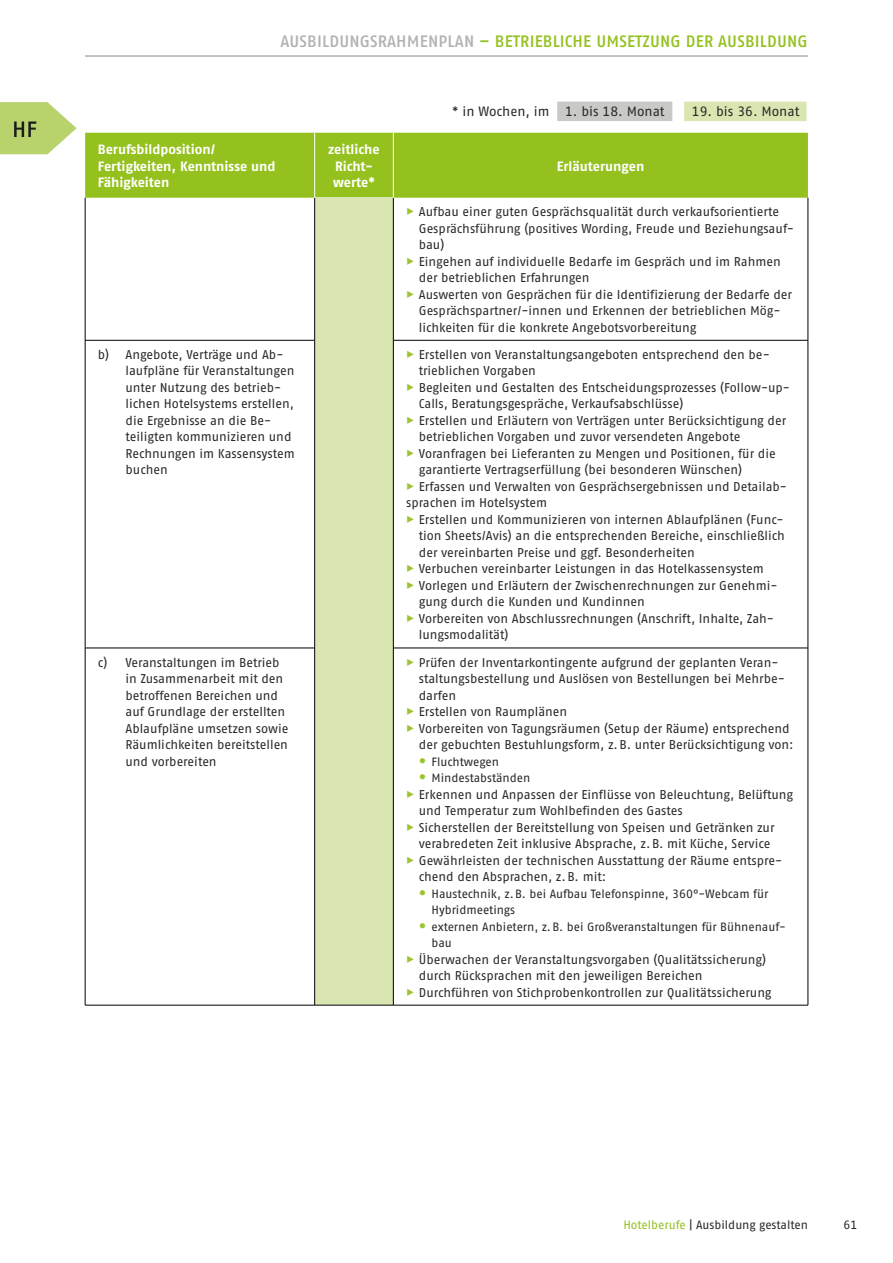
<style>
.page{position:relative;width:893px;height:1263px;background:#fff}
.page>*{position:absolute;margin:0;border:0;box-sizing:border-box;transform-origin:0 0}
.t1{font:500 16.5px "Fago Pro";letter-spacing:.01em;color:#95c11f}
.t2{font:700 13.5px/16.5px "Fago Pro";letter-spacing:-.005em;color:#fff}
.t3{font:13.5px "Fago Pro";color:#282827}
.t4{font:12.75px/16.5px "Fago Pro";letter-spacing:-.005em;color:#282827}
.t5{font:12px/16.5px "Fago Pro";letter-spacing:-.005em;color:#282827}
.s1{color:#b3b2b2}
.s2{color:#9cc42e}
.s3{font-family:"Frutiger LT Std";font-weight:300;font-size:15px;color:#9cc42e}
.s4{color:#95c11f}
</style>
<div class="page">
<hr style="left:85px;top:56px;width:723px;height:1px;background:#878787">
<div style="left:85px;top:133px;width:723px;height:65px;background:#95c11f"></div>
<div style="left:315px;top:198px;width:78px;height:807px;background:#d9e6b1"></div>
<hr style="left:85px;top:198px;width:1px;height:142px;background:#000">
<hr style="left:314px;top:198px;width:1px;height:142px;background:#000">
<hr style="left:393px;top:198px;width:1px;height:142px;background:#000">
<hr style="left:808px;top:198px;width:1px;height:142px;background:#000">
<hr style="left:85px;top:340px;width:1px;height:308px;background:#000">
<hr style="left:314px;top:340px;width:1px;height:308px;background:#000">
<hr style="left:393px;top:340px;width:1px;height:308px;background:#000">
<hr style="left:808px;top:340px;width:1px;height:308px;background:#000">
<hr style="left:85px;top:648px;width:1px;height:357px;background:#000">
<hr style="left:314px;top:648px;width:1px;height:357px;background:#000">
<hr style="left:393px;top:648px;width:1px;height:357px;background:#000">
<hr style="left:808px;top:648px;width:1px;height:357px;background:#000">
<hr style="left:85px;top:340px;width:230px;height:1px;background:#000">
<hr style="left:393px;top:340px;width:415px;height:1px;background:#000">
<hr style="left:85px;top:648px;width:230px;height:1px;background:#000">
<hr style="left:393px;top:648px;width:415px;height:1px;background:#000">
<hr style="left:85px;top:1005px;width:230px;height:1px;background:#000">
<hr style="left:315px;top:1005px;width:78px;height:1px;background:#000">
<hr style="left:393px;top:1005px;width:415px;height:1px;background:#000">
<hr style="left:314px;top:133px;width:1px;height:65px;background:#fff">
<hr style="left:393px;top:133px;width:1px;height:65px;background:#fff">
<div style="left:557px;top:102px;width:115px;height:19px;background:#c9c9c8"></div>
<div style="left:684px;top:102px;width:123px;height:19px;background:#d9e6b1"></div>
<svg style="left:0;top:102px;width:77px;height:52px"></svg>
<p class="t1" style="left:280px;top:31px;width:529px"><span class="s1">AUSBILDUNGSRAHMENPLAN</span> – BETRIEBLICHE UMSETZUNG DER AUSBILDUNG</p>
<p class="t2" style="left:98px;top:141px;width:179px">Berufsbildposition/<br>Fertigkeiten, Kenntnisse und<br>Fähigkeiten</p>
<p class="t2" style="left:328px;top:141px;width:53px;text-align:center">zeitliche<br>Richt&shy;werte*</p>
<p class="t3" style="left:452px;top:103px;width:214px">* in Wochen, im 1. bis 18. Monat</p>
<p class="t3" style="left:692px;top:103px;width:109px">19. bis 36. Monat</p>
<p class="t2" style="left:557px;top:158px;width:89px">Erläuterungen</p>
<p class="t4" style="left:419px;top:204px;width:377px;text-indent:-13px"><span class="s2">▶</span> Aufbau einer guten Gesprächsqualität durch verkaufsorientierte<br>Gesprächsführung (positives Wording, Freude und Beziehungsauf&shy;bau)</p>
<p class="t4" style="left:419px;top:253px;width:363px;text-indent:-13px"><span class="s2">▶</span> Eingehen auf individuelle Bedarfe im Gespräch und im Rahmen der betrieblichen Erfahrungen</p>
<p class="t4" style="left:419px;top:286px;width:375px;text-indent:-13px"><span class="s2">▶</span> Auswerten von Gesprächen für die Identifizierung der Bedarfe der<br>Gesprächspartner/-innen und Erkennen der betrieblichen Mög&shy;lichkeiten für die konkrete Angebotsvorbereitung</p>
<p class="t4" style="left:126px;top:346px;width:171px;text-indent:-28px">b) Angebote, Verträge und Ab&shy;laufpläne für Veranstaltungen unter Nutzung des betrieb&shy;lichen Hotelsystems erstellen, die Ergebnisse an die Be&shy;teiligten kommunizieren und<br>Rechnungen im Kassensystem buchen</p>
<p class="t4" style="left:419px;top:346px;width:352px;text-indent:-13px"><span class="s2">▶</span> Erstellen von Veranstaltungsangeboten entsprechend den be&shy;trieblichen Vorgaben</p>
<p class="t4" style="left:419px;top:379px;width:373px;text-indent:-13px"><span class="s2">▶</span> Begleiten und Gestalten des Entscheidungsprozesses (Follow-up-<br>Calls, Beratungsgespräche, Verkaufsabschlüsse)</p>
<p class="t4" style="left:419px;top:412px;width:369px;text-indent:-13px"><span class="s2">▶</span> Erstellen und Erläutern von Verträgen unter Berücksichtigung der betrieblichen Vorgaben und zuvor versendeten Angebote</p>
<p class="t4" style="left:419px;top:445px;width:358px;text-indent:-13px"><span class="s2">▶</span> Voranfragen bei Lieferanten zu Mengen und Positionen, für die garantierte Vertragserfüllung (bei besonderen Wünschen)</p>
<p class="t4" style="left:406px;top:478px;width:382px"><span class="s2">▶</span> Erfassen und Verwalten von Gesprächsergebnissen und Detailab&shy;sprachen im Hotelsystem</p>
<p class="t4" style="left:419px;top:511px;width:368px;text-align:justify;text-indent:-13px"><span class="s2">▶</span> Erstellen und Kommunizieren von internen Ablaufplänen (Func&shy;tion Sheets/Avis) an die entsprechenden Bereiche, einschließlich der vereinbarten Preise und ggf. Besonderheiten</p>
<p class="t4" style="left:406px;top:561px;width:359px"><span class="s2">▶</span> Verbuchen vereinbarter Leistungen in das Hotelkassensystem</p>
<p class="t4" style="left:419px;top:577px;width:360px;text-indent:-13px"><span class="s2">▶</span> Vorlegen und Erläutern der Zwischenrechnungen zur Genehmi&shy;gung durch die Kunden und Kundinnen</p>
<p class="t4" style="left:419px;top:610px;width:357px;text-indent:-13px"><span class="s2">▶</span> Vorbereiten von Abschlussrechnungen (Anschrift, Inhalte, Zah&shy;lungsmodalität)</p>
<p class="t4" style="left:126px;top:654px;width:164px;text-indent:-28px">c) Veranstaltungen im Betrieb in Zusammenarbeit mit den betroffenen Bereichen und auf Grundlage der erstellten<br>Ablaufpläne umsetzen sowie<br>Räumlichkeiten bereitstellen und vorbereiten</p>
<p class="t4" style="left:419px;top:654px;width:368px;text-indent:-13px"><span class="s2">▶</span> Prüfen der Inventarkontingente aufgrund der geplanten Veran&shy;staltungsbestellung und Auslösen von Bestellungen bei Mehrbe&shy;darfen</p>
<p class="t4" style="left:406px;top:703px;width:163px"><span class="s2">▶</span> Erstellen von Raumplänen</p>
<p class="t4" style="left:419px;top:720px;width:376px;text-indent:-13px"><span class="s2">▶</span> Vorbereiten von Tagungsräumen (Setup der Räume) entsprechend der gebuchten Bestuhlungsform, z.B. unter Berücksichtigung von:</p>
<p class="t5" style="left:419px;top:753px;width:82px"><span class="s3">•</span> Fluchtwegen</p>
<p class="t5" style="left:419px;top:770px;width:113px"><span class="s3">•</span> Mindestabständen</p>
<p class="t4" style="left:419px;top:786px;width:376px;text-indent:-13px"><span class="s2">▶</span> Erkennen und Anpassen der Einflüsse von Beleuchtung, Belüftung und Temperatur zum Wohlbefinden des Gastes</p>
<p class="t4" style="left:419px;top:819px;width:357px;text-indent:-13px"><span class="s2">▶</span> Sicherstellen der Bereitstellung von Speisen und Getränken zur verabredeten Zeit inklusive Absprache, z.B. mit Küche, Service</p>
<p class="t4" style="left:419px;top:852px;width:365px;text-indent:-13px"><span class="s2">▶</span> Gewährleisten der technischen Ausstattung der Räume entspre&shy;chend den Absprachen, z.B. mit:</p>
<p class="t5" style="left:432px;top:885px;width:338px;text-indent:-13px"><span class="s3">•</span> Haustechnik, z.B. bei Aufbau Telefonspinne, 360°-Webcam für<br>Hybridmeetings</p>
<p class="t5" style="left:432px;top:918px;width:356px;text-indent:-13px"><span class="s3">•</span> externen Anbietern, z.B. bei Großveranstaltungen für Bühnenauf&shy;bau</p>
<p class="t4" style="left:419px;top:951px;width:349px;text-indent:-13px"><span class="s2">▶</span> Überwachen der Veranstaltungsvorgaben (Qualitätssicherung) durch Rücksprachen mit den jeweiligen Bereichen</p>
<p class="t4" style="left:406px;top:984px;width:367px"><span class="s2">▶</span> Durchführen von Stichprobenkontrollen zur Qualitätssicherung</p>
<p class="t5" style="left:623px;top:1217px;width:186px"><span class="s4">Hotelberufe</span> | Ausbildung gestalten</p>
<p class="t5" style="left:843px;top:1217px;width:15px">61</p>
</div>
